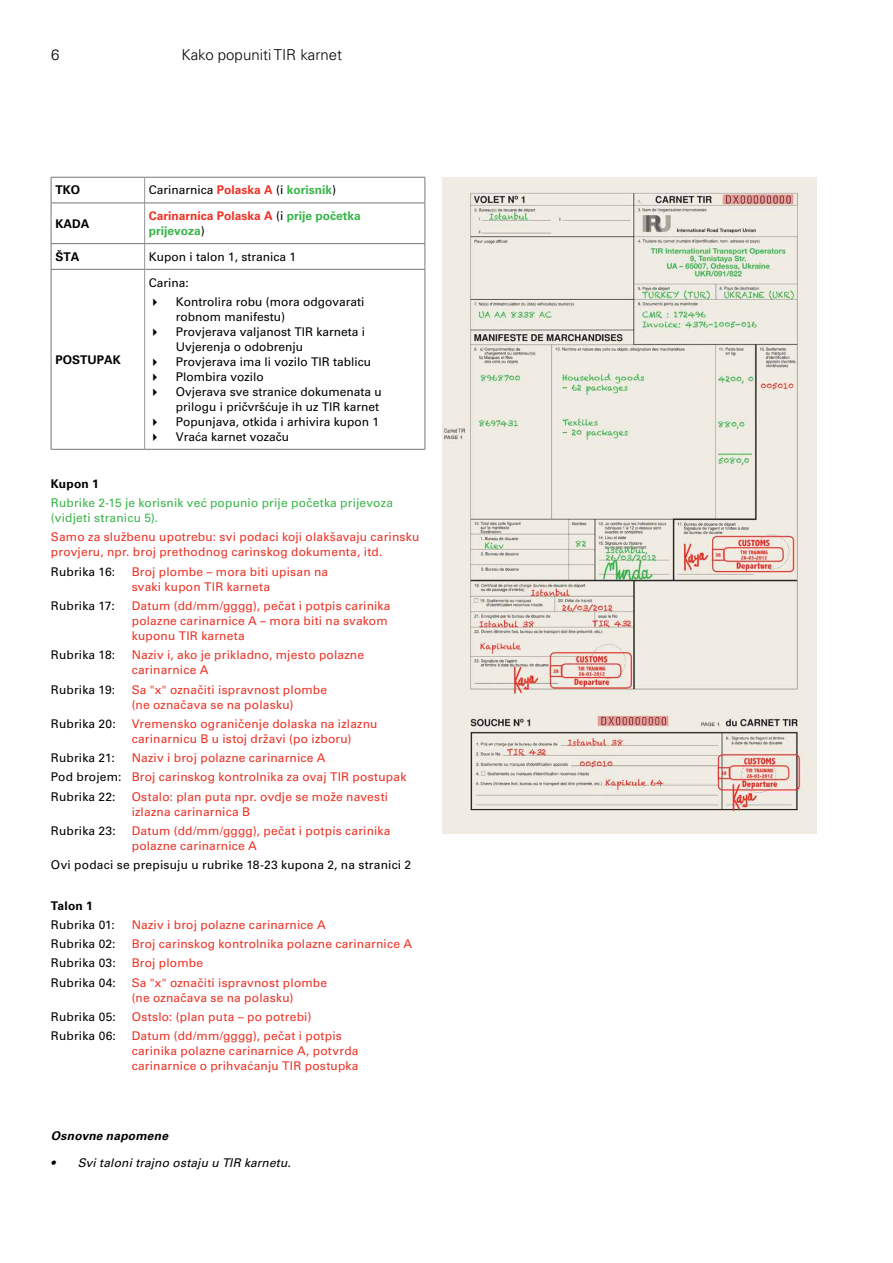
<style>
.page{position:relative;width:893px;height:1263px;background:#fff}
.page>*{position:absolute;margin:0;border:0;box-sizing:border-box;transform-origin:0 0}
.t1{font:300 15px "Univers LT Std";color:#000}
.t2{font:12px/15px "Univers LT Pro 55 Roman";letter-spacing:.015em;color:#ee3124}
.t3{font:12px/15px "Univers LT Pro 55 Roman";color:#000}
.t4{font:12px/15px "Univers LT Pro 55 Roman";letter-spacing:.015em;color:#39b54a}
.t5{font:700 12px/15px "Univers LT Pro 65";color:#39b54a}
.t6{font:italic 12px "Univers LT Pro 55";letter-spacing:.01em;color:#000}
.t7{font:700 12px "Univers LT Pro 65";color:#000}
.t8{font:italic 700 12px "Univers LT Pro 65";letter-spacing:.015em;color:#000}
.s1{font-family:"Univers LT Pro 65";font-weight:700;color:#ee3124}
.s2{font-family:"Univers LT Pro 65";font-weight:700;color:#39b54a}
.s3{color:#ee3124}
.s4{font-family:"Univers LT Pro 55 Roman";font-weight:400;color:#000}
.s5{color:#000}
</style>
<div class="page">
<img style="left:442px;top:177px;width:374px;height:657px">
<hr style="left:51px;top:177px;width:94px;height:1px;background:#747678">
<svg style="left:51px;top:177px;width:1px;height:26px"></svg>
<hr style="left:145px;top:177px;width:280px;height:1px;background:#747678">
<svg style="left:425px;top:177px;width:1px;height:26px"></svg>
<svg style="left:144px;top:177px;width:1px;height:26px"></svg>
<hr style="left:51px;top:203px;width:94px;height:1px;background:#747678">
<hr style="left:51px;top:203px;width:1px;height:40px;background:#747678">
<hr style="left:145px;top:203px;width:280px;height:1px;background:#747678">
<hr style="left:425px;top:203px;width:1px;height:40px;background:#747678">
<hr style="left:144px;top:203px;width:1px;height:40px;background:#95979a">
<hr style="left:51px;top:243px;width:94px;height:1px;background:#747678">
<svg style="left:51px;top:244px;width:1px;height:25px"></svg>
<hr style="left:145px;top:243px;width:280px;height:1px;background:#747678">
<svg style="left:425px;top:244px;width:1px;height:25px"></svg>
<svg style="left:144px;top:244px;width:1px;height:25px"></svg>
<hr style="left:51px;top:269px;width:94px;height:1px;background:#747678">
<hr style="left:51px;top:269px;width:1px;height:180px;background:#747678">
<hr style="left:51px;top:449px;width:94px;height:1px;background:#747678">
<hr style="left:145px;top:269px;width:280px;height:1px;background:#747678">
<hr style="left:425px;top:269px;width:1px;height:180px;background:#747678">
<hr style="left:145px;top:449px;width:280px;height:1px;background:#747678">
<hr style="left:144px;top:269px;width:1px;height:180px;background:#95979a">
<p class="t1" style="left:51px;top:46px;width:10px">6</p>
<p class="t1" style="left:182px;top:46px;width:162px">Kako popuniti TIR karnet</p>
<p class="t7" style="left:55px;top:183px;width:26px">TKO</p>
<p class="t3" style="left:149px;top:183px;width:189px">Carinarnica <span class="s1">Polaska A</span> (i <span class="s2">korisnik</span>)</p>
<p class="t7" style="left:55px;top:216px;width:35px">KADA</p>
<p class="t5" style="left:149px;top:208px;width:214px"><span class="s3">Carinarnica Polaska A</span> <span class="s4">(i</span> prije početka prijevoza<span class="s4">)</span></p>
<p class="t7" style="left:55px;top:249px;width:25px">ŠTA</p>
<p class="t3" style="left:149px;top:249px;width:149px">Kupon i talon 1, stranica 1</p>
<p class="t7" style="left:55px;top:352px;width:67px">POSTUPAK</p>
<p class="t3" style="left:176px;top:273px;width:190px;line-height:19.2px;text-indent:-27px">Carina:<br>Kontrolira robu (mora odgovarati</p>
<p class="t3" style="left:176px;top:309px;width:208px">robnom manifestu)<br>Provjerava valjanost TIR karneta i<br>Uvjerenja o odobrenju<br>Provjerava ima li vozilo TIR tablicu<br>Plombira vozilo<br>Ovjerava sve stranice dokumenata u prilogu i pričvršćuje ih uz TIR karnet<br>Popunjava, otkida i arhivira kupon 1<br>Vraća karnet vozaču</p>
<p class="t7" style="left:51px;top:477px;width:50px">Kupon 1</p>
<p class="t4" style="left:51px;top:495px;width:344px">Rubrike 2-15 je korisnik već popunio prije početka prijevoza (vidjeti stranicu 5).</p>
<p class="t2" style="left:51px;top:530px;width:370px">Samo za službenu upotrebu: svi podaci koji olakšavaju carinsku provjeru, npr. broj prethodnog carinskog dokumenta, itd.</p>
<p class="t3" style="left:51px;top:564px;width:66px">Rubrika 16:</p>
<p class="t2" style="left:132px;top:564px;width:198px">Broj plombe – mora biti upisan na svaki kupon TIR karneta</p>
<p class="t3" style="left:51px;top:598px;width:65px">Rubrika 17:</p>
<p class="t2" style="left:132px;top:598px;width:260px">Datum (dd/mm/gggg), pečat i potpis carinika polazne carinarnice A – mora biti na svakom kuponu TIR karneta</p>
<p class="t3" style="left:51px;top:647px;width:66px">Rubrika 18:</p>
<p class="t2" style="left:132px;top:647px;width:234px">Naziv i, ako je prikladno, mjesto polazne carinarnice A</p>
<p class="t3" style="left:51px;top:682px;width:66px">Rubrika 19:</p>
<p class="t2" style="left:132px;top:682px;width:197px">Sa "x" označiti ispravnost plombe (ne označava se na polasku)</p>
<p class="t3" style="left:51px;top:716px;width:66px">Rubrika 20:</p>
<p class="t2" style="left:132px;top:716px;width:247px">Vremensko ograničenje dolaska na izlaznu carinarnicu B u istoj državi (po izboru)</p>
<p class="t3" style="left:51px;top:750px;width:65px">Rubrika 21:</p>
<p class="t2" style="left:51px;top:748px;width:357px;line-height:19.2px;text-indent:81px">Naziv i broj polazne carinarnice A<br><span class="s5">Pod brojem:</span> Broj carinskog kontrolnika za ovaj TIR postupak<br><span class="s5">Rubrika 22:</span></p>
<p class="t2" style="left:132px;top:789px;width:258px">Ostalo: plan puta npr. ovdje se može navesti izlazna carinarnica B</p>
<p class="t3" style="left:51px;top:823px;width:66px">Rubrika 23:</p>
<p class="t2" style="left:132px;top:823px;width:260px">Datum (dd/mm/gggg), pečat i potpis carinika polazne carinarnice A</p>
<p class="t3" style="left:51px;top:857px;width:362px">Ovi podaci se prepisuju u rubrike 18-23 kupona 2, na stranici 2</p>
<p class="t7" style="left:51px;top:898px;width:44px">Talon 1</p>
<p class="t3" style="left:51px;top:917px;width:65px">Rubrika 01:</p>
<p class="t2" style="left:132px;top:917px;width:195px">Naziv i broj polazne carinarnice A</p>
<p class="t3" style="left:51px;top:936px;width:66px">Rubrika 02:</p>
<p class="t2" style="left:132px;top:936px;width:282px">Broj carinskog kontrolnika polazne carinarnice A</p>
<p class="t3" style="left:51px;top:955px;width:66px">Rubrika 03:</p>
<p class="t2" style="left:132px;top:955px;width:73px">Broj plombe</p>
<p class="t3" style="left:51px;top:975px;width:67px">Rubrika 04:</p>
<p class="t2" style="left:132px;top:975px;width:197px">Sa "x" označiti ispravnost plombe (ne označava se na polasku)</p>
<p class="t3" style="left:51px;top:1009px;width:66px">Rubrika 05:</p>
<p class="t2" style="left:132px;top:1009px;width:181px">Ostslo: (plan puta – po potrebi)</p>
<p class="t3" style="left:51px;top:1028px;width:66px">Rubrika 06:</p>
<p class="t2" style="left:132px;top:1028px;width:228px">Datum (dd/mm/gggg), pečat i potpis carinika polazne carinarnice A, potvrda carinarnice o prihvaćanju TIR postupka</p>
<p class="t8" style="left:51px;top:1129px;width:119px">Osnovne napomene</p>
<p class="t6" style="left:51px;top:1155px;width:241px">• Svi taloni trajno ostaju u TIR karnetu.</p>
</div>
